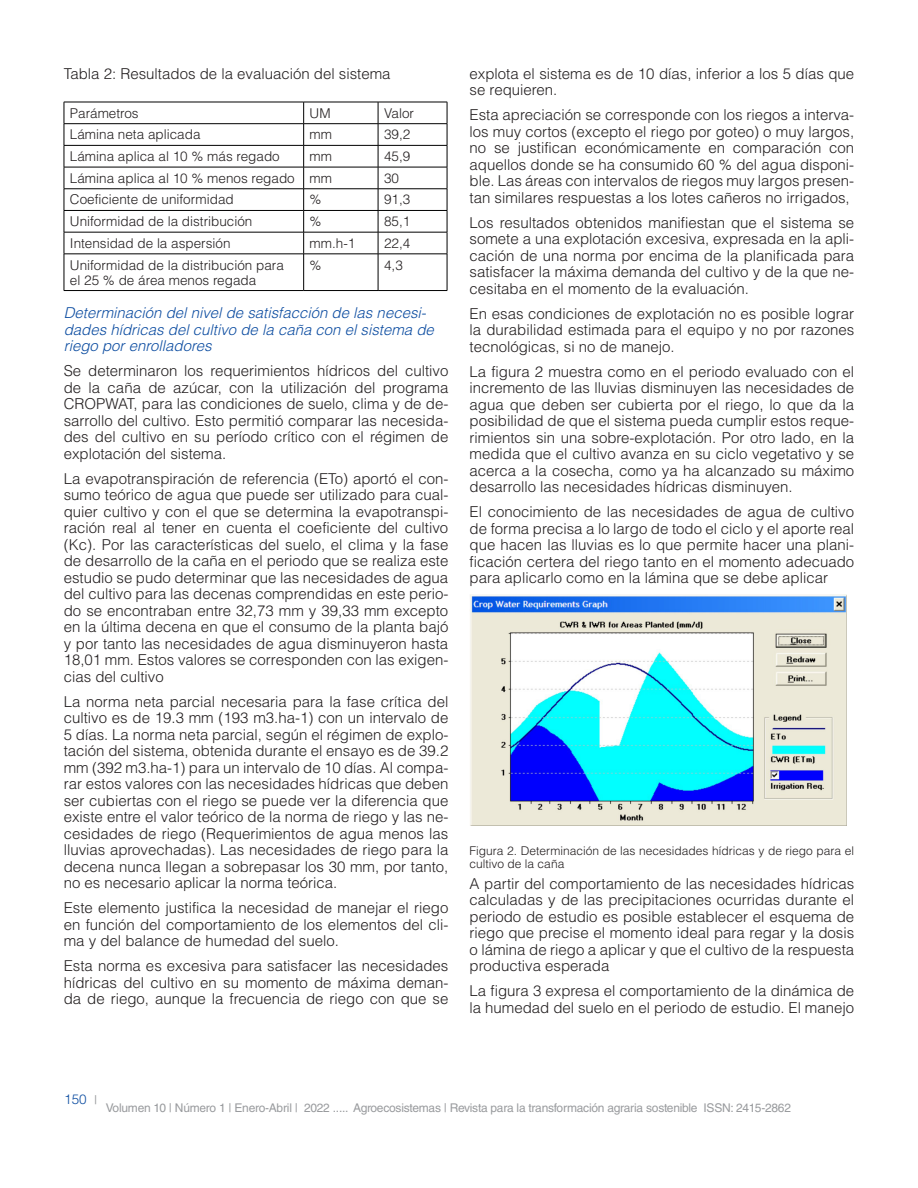
<style>
.page{position:relative;width:918px;height:1188px;background:#fff}
.page>*{position:absolute;margin:0;border:0;box-sizing:border-box;transform-origin:0 0}
.TEXTO{font:300 15px/16.5px "Helvetica LT Std";color:#231f20;text-align:justify}
.SUBTITULOS{font:italic 300 15px/16.5px "Helvetica LT Std";color:#0d4da1}
.textos_tabla{font:300 13.5px/15px "Helvetica LT Std";color:#231f20}
.t1{font:300 13.5px "Helvetica LT Std";color:#0d4da1}
.t2{font:12px "Helvetica LT Std";letter-spacing:-.02em;color:#999b9e}
.pie_de_foto{font:300 12px/13.5px "Helvetica LT Std";color:#231f20}
.s1{font-weight:400;font-size:12px;color:#999b9e}
</style>
<div class="page">
<hr style="left:64px;top:102px;width:240px;height:1px;background:#000">
<hr style="left:304px;top:102px;width:74px;height:1px;background:#000">
<hr style="left:378px;top:102px;width:69px;height:1px;background:#000">
<hr style="left:64px;top:123px;width:240px;height:1px;background:#000">
<hr style="left:304px;top:123px;width:74px;height:1px;background:#000">
<hr style="left:378px;top:123px;width:69px;height:1px;background:#000">
<hr style="left:64px;top:145px;width:240px;height:1px;background:#000">
<hr style="left:304px;top:145px;width:74px;height:1px;background:#000">
<hr style="left:378px;top:145px;width:69px;height:1px;background:#000">
<hr style="left:64px;top:167px;width:240px;height:1px;background:#000">
<hr style="left:304px;top:167px;width:74px;height:1px;background:#000">
<hr style="left:378px;top:167px;width:69px;height:1px;background:#000">
<hr style="left:64px;top:189px;width:240px;height:1px;background:#000">
<hr style="left:304px;top:189px;width:74px;height:1px;background:#000">
<hr style="left:378px;top:189px;width:69px;height:1px;background:#000">
<hr style="left:64px;top:210px;width:240px;height:1px;background:#000">
<hr style="left:304px;top:210px;width:74px;height:1px;background:#000">
<hr style="left:378px;top:210px;width:69px;height:1px;background:#000">
<hr style="left:64px;top:232px;width:240px;height:1px;background:#000">
<svg style="left:64px;top:102px;width:1px;height:152px"></svg>
<hr style="left:304px;top:232px;width:74px;height:1px;background:#000">
<svg style="left:303px;top:102px;width:1px;height:152px"></svg>
<hr style="left:378px;top:232px;width:69px;height:1px;background:#000">
<svg style="left:378px;top:102px;width:1px;height:152px"></svg>
<svg style="left:447px;top:102px;width:1px;height:152px"></svg>
<hr style="left:64px;top:254px;width:240px;height:1px;background:#000">
<hr style="left:64px;top:254px;width:1px;height:36px;background:#000">
<hr style="left:304px;top:254px;width:74px;height:1px;background:#000">
<hr style="left:303px;top:254px;width:1px;height:36px;background:#000">
<hr style="left:378px;top:254px;width:69px;height:1px;background:#000">
<hr style="left:378px;top:254px;width:1px;height:36px;background:#000">
<hr style="left:447px;top:254px;width:1px;height:36px;background:#000">
<hr style="left:64px;top:290px;width:240px;height:1px;background:#000">
<hr style="left:304px;top:290px;width:74px;height:1px;background:#000">
<hr style="left:378px;top:290px;width:69px;height:1px;background:#000">
<img style="left:470px;top:595px;width:376px;height:231px">
<p class="TEXTO" style="left:64px;top:65px;width:328px">Tabla 2: Resultados de la evaluación del sistema</p>
<p class="textos_tabla" style="left:70px;top:105px;width:70px">Parámetros</p>
<p class="textos_tabla" style="left:310px;top:105px;width:22px">UM</p>
<p class="textos_tabla" style="left:384px;top:105px;width:32px">Valor</p>
<p class="textos_tabla" style="left:70px;top:127px;width:132px">Lámina neta aplicada</p>
<p class="textos_tabla" style="left:310px;top:127px;width:24px">mm</p>
<p class="textos_tabla" style="left:384px;top:127px;width:28px">39,2</p>
<p class="textos_tabla" style="left:70px;top:149px;width:211px">Lámina aplica al 10 % más regado</p>
<p class="textos_tabla" style="left:310px;top:149px;width:24px">mm</p>
<p class="textos_tabla" style="left:384px;top:149px;width:28px">45,9</p>
<p class="textos_tabla" style="left:70px;top:170px;width:226px">Lámina aplica al 10 % menos regado</p>
<p class="textos_tabla" style="left:310px;top:170px;width:24px">mm</p>
<p class="textos_tabla" style="left:384px;top:170px;width:17px">30</p>
<p class="textos_tabla" style="left:70px;top:192px;width:165px">Coeficiente de uniformidad</p>
<p class="textos_tabla" style="left:310px;top:192px;width:14px">%</p>
<p class="textos_tabla" style="left:384px;top:192px;width:28px">91,3</p>
<p class="textos_tabla" style="left:70px;top:214px;width:184px">Uniformidad de la distribución</p>
<p class="textos_tabla" style="left:310px;top:214px;width:14px">%</p>
<p class="textos_tabla" style="left:384px;top:214px;width:28px">85,1</p>
<p class="textos_tabla" style="left:70px;top:235px;width:162px">Intensidad de la aspersión</p>
<p class="textos_tabla" style="left:310px;top:235px;width:47px">mm.h-1</p>
<p class="textos_tabla" style="left:384px;top:235px;width:28px">22,4</p>
<p class="textos_tabla" style="left:70px;top:257px;width:216px">Uniformidad de la distribución para el 25 % de área menos regada</p>
<p class="textos_tabla" style="left:310px;top:257px;width:14px">%</p>
<p class="textos_tabla" style="left:384px;top:257px;width:20px">4,3</p>
<p class="SUBTITULOS" style="left:64px;top:305px;width:372px">Determinación del nivel de satisfacción de las necesi&shy;dades hídricas del cultivo de la caña con el sistema de riego por enrolladores</p>
<p class="TEXTO" style="left:64px;top:363px;width:386px">Se determinaron los requerimientos hídricos del cultivo de la caña de azúcar, con la utilización del programa CROPWAT, para las condiciones de suelo, clima y de de&shy;sarrollo del cultivo. Esto permitió comparar las necesida&shy;des del cultivo en su período crítico con el régimen de explotación del sistema.</p>
<p class="TEXTO" style="left:64px;top:470px;width:386px">La evapotranspiración de referencia (ETo) aportó el con&shy;sumo teórico de agua que puede ser utilizado para cual&shy;quier cultivo y con el que se determina la evapotranspi&shy;ración real al tener en cuenta el coeficiente del cultivo (Kc). Por las características del suelo, el clima y la fase de desarrollo de la caña en el periodo que se realiza este estudio se pudo determinar que las necesidades de agua del cultivo para las decenas comprendidas en este perio&shy;do se encontraban entre 32,73 mm y 39,33 mm excepto en la última decena en que el consumo de la planta bajó y por tanto las necesidades de agua disminuyeron hasta 18,01 mm. Estos valores se corresponden con las exigen&shy;cias del cultivo</p>
<p class="TEXTO" style="left:64px;top:693px;width:386px">La norma neta parcial necesaria para la fase crítica del cultivo es de 19.3 mm (193 m3.ha-1) con un intervalo de 5 días. La norma neta parcial, según el régimen de explo&shy;tación del sistema, obtenida durante el ensayo es de 39.2 mm (392 m3.ha-1) para un intervalo de 10 días. Al compa&shy;rar estos valores con las necesidades hídricas que deben ser cubiertas con el riego se puede ver la diferencia que existe entre el valor teórico de la norma de riego y las ne&shy;cesidades de riego (Requerimientos de agua menos las lluvias aprovechadas). Las necesidades de riego para la decena nunca llegan a sobrepasar los 30 mm, por tanto, no es necesario aplicar la norma teórica.</p>
<p class="TEXTO" style="left:64px;top:900px;width:386px">Este elemento justifica la necesidad de manejar el riego en función del comportamiento de los elementos del cli&shy;ma y del balance de humedad del suelo.</p>
<p class="TEXTO" style="left:64px;top:958px;width:386px">Esta norma es excesiva para satisfacer las necesidades hídricas del cultivo en su momento de máxima deman&shy;da de riego, aunque la frecuencia de riego con que se</p>
<p class="TEXTO" style="left:470px;top:65px;width:386px">explota el sistema es de 10 días, inferior a los 5 días que se requieren.</p>
<p class="TEXTO" style="left:470px;top:107px;width:386px">Esta apreciación se corresponde con los riegos a interva&shy;los muy cortos (excepto el riego por goteo) o muy largos, no se justifican económicamente en comparación con aquellos donde se ha consumido 60 % del agua disponi&shy;ble. Las áreas con intervalos de riegos muy largos presen&shy;tan similares respuestas a los lotes cañeros no irrigados,</p>
<p class="TEXTO" style="left:470px;top:214px;width:386px">Los resultados obtenidos manifiestan que el sistema se somete a una explotación excesiva, expresada en la apli&shy;cación de una norma por encima de la planificada para satisfacer la máxima demanda del cultivo y de la que ne&shy;cesitaba en el momento de la evaluación.</p>
<p class="TEXTO" style="left:470px;top:305px;width:386px">En esas condiciones de explotación no es posible lograr la durabilidad estimada para el equipo y no por razones tecnológicas, si no de manejo.</p>
<p class="TEXTO" style="left:470px;top:363px;width:386px">La figura 2 muestra como en el periodo evaluado con el incremento de las lluvias disminuyen las necesidades de agua que deben ser cubierta por el riego, lo que da la posibilidad de que el sistema pueda cumplir estos reque&shy;rimientos sin una sobre-explotación. Por otro lado, en la medida que el cultivo avanza en su ciclo vegetativo y se acerca a la cosecha, como ya ha alcanzado su máximo desarrollo las necesidades hídricas disminuyen.</p>
<p class="TEXTO" style="left:470px;top:504px;width:386px">El conocimiento de las necesidades de agua de cultivo de forma precisa a lo largo de todo el ciclo y el aporte real que hacen las lluvias es lo que permite hacer una plani&shy;ficación certera del riego tanto en el momento adecuado para aplicarlo como en la lámina que se debe aplicar</p>
<p class="pie_de_foto" style="left:470px;top:844px;width:386px">Figura 2. Determinación de las necesidades hídricas y de riego para el cultivo de la caña</p>
<p class="TEXTO" style="left:470px;top:875px;width:386px">A partir del comportamiento de las necesidades hídricas calculadas y de las precipitaciones ocurridas durante el periodo de estudio es posible establecer el esquema de riego que precise el momento ideal para regar y la dosis o lámina de riego a aplicar y que el cultivo de la respuesta productiva esperada</p>
<p class="TEXTO" style="left:470px;top:983px;width:386px">La figura 3 expresa el comportamiento de la dinámica de la humedad del suelo en el periodo de estudio. El manejo</p>
<p class="t1" style="left:64px;top:1091px;width:35px">150 <span class="s1">|</span></p>
<p class="t2" style="left:106px;top:1100px;width:687px">Volumen 10 | Número 1 | Enero-Abril | 2022 ..... Agroecosistemas | Revista para la transformación agraria sostenible ISSN: 2415-2862</p>
</div>
